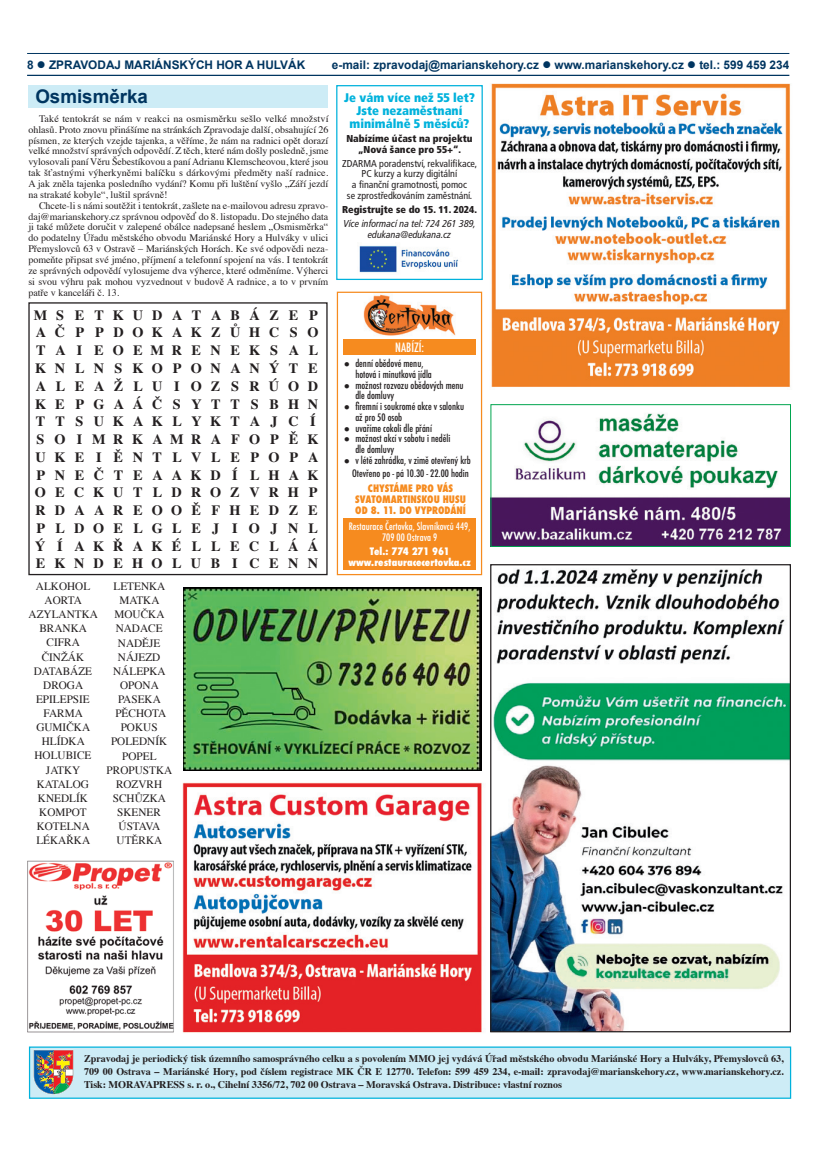
<style>
.page{position:relative;width:819px;height:1152px;background:#fff}
.page>*{position:absolute;margin:0;border:0;box-sizing:border-box;transform-origin:0 0}
.t1{font:700 18.75px "Arial";color:#003560}
.t2{font:700 14.25px/17.8px "Times";letter-spacing:.665em;color:#231f20}
.t3{font:900 condensed 12.5px/13.1px "Frutiger LT Pro";color:#00b2dc;text-align:center}
.t4{font:500 condensed 12.5px "Futura";color:#fff}
.t5{font:700 11.88px "Arial";color:#003560}
.t6{font:11.25px/14.1px "Times";color:#231f20;text-align:center}
.t7{font:700 10.25px/13.1px "Times";letter-spacing:-.005em;color:#231f20;text-align:justify}
.t8{font:10px/10.9px "Times";color:#231f20;text-align:justify}
.t9{font:500 condensed 10px/10.8px "Futura";color:#231f20}
.t10{font:condensed 10px/10.6px "Frutiger LT Pro";color:#231f20;text-align:center}
.t11{font:900 condensed 10px/10.6px "Frutiger LT Pro";color:#231f20;text-align:center}
.t12{font:800 condensed 10px/11.4px "Futura";color:#f68b1f;text-align:center}
.t13{font:500 condensed 10px/11.2px "Futura";color:#fff;text-align:center}
.t14{font:italic condensed 10px/10.6px "Frutiger LT Pro";color:#231f20;text-align:center}
.t15{font:800 condensed 10px/11.2px "Futura";color:#fff;text-align:center}
</style>
<div class="page">
<hr style="left:27px;top:53px;width:762px;height:1px;background:#003560">
<hr style="left:27px;top:75px;width:762px;height:1px;background:#003560">
<div style="left:29px;top:1046px;width:762px;height:52px;background:#cdecf6;border:1px solid #00b2dc"></div>
<svg style="left:33px;top:1050px;width:40px;height:44px;background:#968274"></svg>
<img style="left:183px;top:587px;width:298px;height:183px">
<img style="left:491px;top:83px;width:300px;height:304px">
<img style="left:182px;top:782px;width:300px;height:251px">
<img style="left:363px;top:294px;width:93px;height:42px">
<div style="left:337px;top:292px;width:145px;height:283px;border:1px solid #f68b1f"></div>
<div style="left:343px;top:339px;width:133px;height:16px;background:#f68b1f"></div>
<div style="left:343px;top:519px;width:133px;height:51px;background:#f68b1f"></div>
<img style="left:27px;top:860px;width:147px;height:173px">
<img style="left:492px;top:569px;width:297px;height:461px">
<div style="left:490px;top:564px;width:301px;height:468px;border:1px solid #231f20"></div>
<img style="left:492px;top:413px;width:296px;height:132px">
<div style="left:490px;top:404px;width:300px;height:143px;border:1px solid #00a54f"></div>
<img style="left:359px;top:245px;width:99px;height:28px">
<div style="left:336px;top:85px;width:147px;height:195px;border:1px solid #00b2dc"></div>
<div style="left:28px;top:85px;width:299px;height:23px;background:#cdecf6"></div>
<p class="t5" style="left:27px;top:57px;width:279px">8 ● ZPRAVODAJ MARIÁNSKÝCH HOR A HULVÁK</p>
<p class="t5" style="left:332px;top:57px;width:459px">e-mail: zpravodaj@marianskehory.cz ● www.marianskehory.cz ● tel.: 599 459 234</p>
<h1 class="t1" style="left:35px;top:84px;width:114px">Osmisměrka</h1>
<p class="t8" style="left:28px;top:112px;width:301px;text-indent:11px">Také tentokrát se nám v reakci na osmisměrku sešlo velké množství ohlasů. Proto znovu přinášíme na stránkách Zpravodaje další, obsahující 26 písmen, ze kterých vzejde tajenka, a věříme, že nám na radnici opět dorazí velké množství správných odpovědí. Z těch, které nám došly posledně, jsme vylosovali paní Věru Šebestíkovou a paní Adrianu Klemscheovou, které jsou tak šťastnými výherkyněmi balíčku s dárkovými předměty naší radnice.<br>A jak zněla tajenka posledního vydání? Komu při luštění vyšlo „Září jezdí na strakaté kobyle“, luštil správně!</p>
<p class="t8" style="left:28px;top:199px;width:301px;text-indent:11px">Chcete-li s námi soutěžit i tentokrát, zašlete na e-mailovou adresu zpravo&shy;daj@marianskehory.cz správnou odpověď do 8. listopadu. Do stejného data ji také můžete doručit v zalepené obálce nadepsané heslem „Osmisměrka“ do podatelny Úřadu městského obvodu Mariánské Hory a Hulváky v ulici Přemyslovců 63 v Ostravě – Mariánských Horách. Ke své odpovědi neza&shy;pomeňte připsat své jméno, příjmení a telefonní spojení na vás. I tentokrát ze správných odpovědí vylosujeme dva výherce, které odměníme. Výherci si svou výhru pak mohou vyzvednout v budově A radnice, a to v prvním patře v kanceláři č. 13.</p>
<p class="t2" style="left:34px;top:304px;width:286px">MSETKUDATABÁZEP<br>AČP PDOKAKZŮHCSO<br>TA I EOEMRENEKSAL<br>KNLNSKOPONANÝTE<br>ALEAŽLU I OZSRÚOD<br>KEPGAÁČSYTTSBHN<br>TTSUKAKLYKTAJC Í<br>SO IMRKAMRAFOPĚK<br>UKE I ĚNTLVLEPOPA<br>PNEČTEAAKD Í LHAK<br>OECKUTLDROZVRHP<br>RDAAREOOĚFHEDZE<br>PLDOELGLEJ IOJNL<br>Ý Í AKŘAKÉLLECLÁÁ<br>EKNDEHOLUB I CENN</p>
<p class="t6" style="left:29px;top:578px;width:71px">ALKOHOL<br>AORTA<br>AZYLANTKA<br>BRANKA<br>CIFRA<br>ČINŽÁK<br>DATABÁZE<br>DROGA<br>EPILEPSIE<br>FARMA<br>GUMIČKA<br>HLÍDKA<br>HOLUBICE<br>JATKY<br>KATALOG<br>KNEDLÍK<br>KOMPOT<br>KOTELNA<br>LÉKAŘKA</p>
<p class="t6" style="left:107px;top:578px;width:67px">LETENKA<br>MATKA<br>MOUČKA<br>NADACE<br>NADĚJE<br>NÁJEZD<br>NÁLEPKA<br>OPONA<br>PASEKA<br>PĚCHOTA<br>POKUS<br>POLEDNÍK<br>POPEL<br>PROPUSTKA<br>ROZVRH<br>SCHŮZKA<br>SKENER<br>ÚSTAVA<br>UTĚRKA</p>
<p class="t3" style="left:344px;top:91px;width:132px">Je vám více než 55 let?<br>Jste nezaměstnaní minimálně 5 měsíců?</p>
<p class="t11" style="left:346px;top:133px;width:128px">Nabízíme účast na projektu „Nová šance pro 55+“.</p>
<p class="t10" style="left:342px;top:158px;width:136px">ZDARMA poradenství, rekvalifikace,<br>PC kurzy a kurzy digitální<br>a finanční gramotnosti, pomoc<br>se zprostředkováním zaměstnání.</p>
<p class="t11" style="left:342px;top:204px;width:136px">Registrujte se do 15. 11. 2024.</p>
<p class="t14" style="left:343px;top:218px;width:134px">Více informací na tel: 724 261 389, edukana@edukana.cz</p>
<p class="t4" style="left:395px;top:340px;width:31px">NABÍZÍ:</p>
<p class="t9" style="left:355px;top:358px;width:78px;text-indent:-11px">● denní obědové menu, hotová i minutková jídla</p>
<p class="t9" style="left:355px;top:380px;width:110px;text-indent:-11px">● možnost rozvozu obědových menu dle domluvy</p>
<p class="t9" style="left:355px;top:401px;width:110px;text-indent:-11px">● firemní i soukromé akce v salonku až pro 50 osob</p>
<p class="t9" style="left:344px;top:422px;width:89px">● uvaříme cokoli dle přání</p>
<p class="t9" style="left:355px;top:433px;width:97px;text-indent:-11px">● možnost akcí v sobotu i neděli dle domluvy</p>
<p class="t9" style="left:344px;top:453px;width:128px;line-height:13.1px;text-align:right">● v létě zahrádka, v zimě otevřený krb<br>Otevřeno po - pá 10.30 - 22.00 hodin</p>
<p class="t12" style="left:355px;top:482px;width:112px">CHYSTÁME PRO VÁS<br>SVATOMARTINSKOU HUSU<br>OD 8. 11. DO VYPRODÁNÍ</p>
<p class="t13" style="left:349px;top:521px;width:123px">Restaurace Čertovka, Slavníkovců 449,<br>709 00 Ostrava 9</p>
<p class="t15" style="left:348px;top:545px;width:124px">Tel.: 774 271 961 www.restauracecertovka.cz</p>
<p class="t7" style="left:84px;top:1050px;width:701px">Zpravodaj je periodický tisk územního samosprávného celku a s povolením MMO jej vydává Úřad městského obvodu Mariánské Hory a Hulváky, Přemyslovců 63, 709 00 Ostrava – Mariánské Hory, pod číslem registrace MK ČR E 12770. Telefon: 599 459 234, e-mail: zpravodaj@marianskehory.cz, www.marianskehory.cz.<br>Tisk: MORAVAPRESS s. r. o., Cihelní 3356/72, 702 00 Ostrava – Moravská Ostrava. Distribuce: vlastní roznos</p>
</div>
